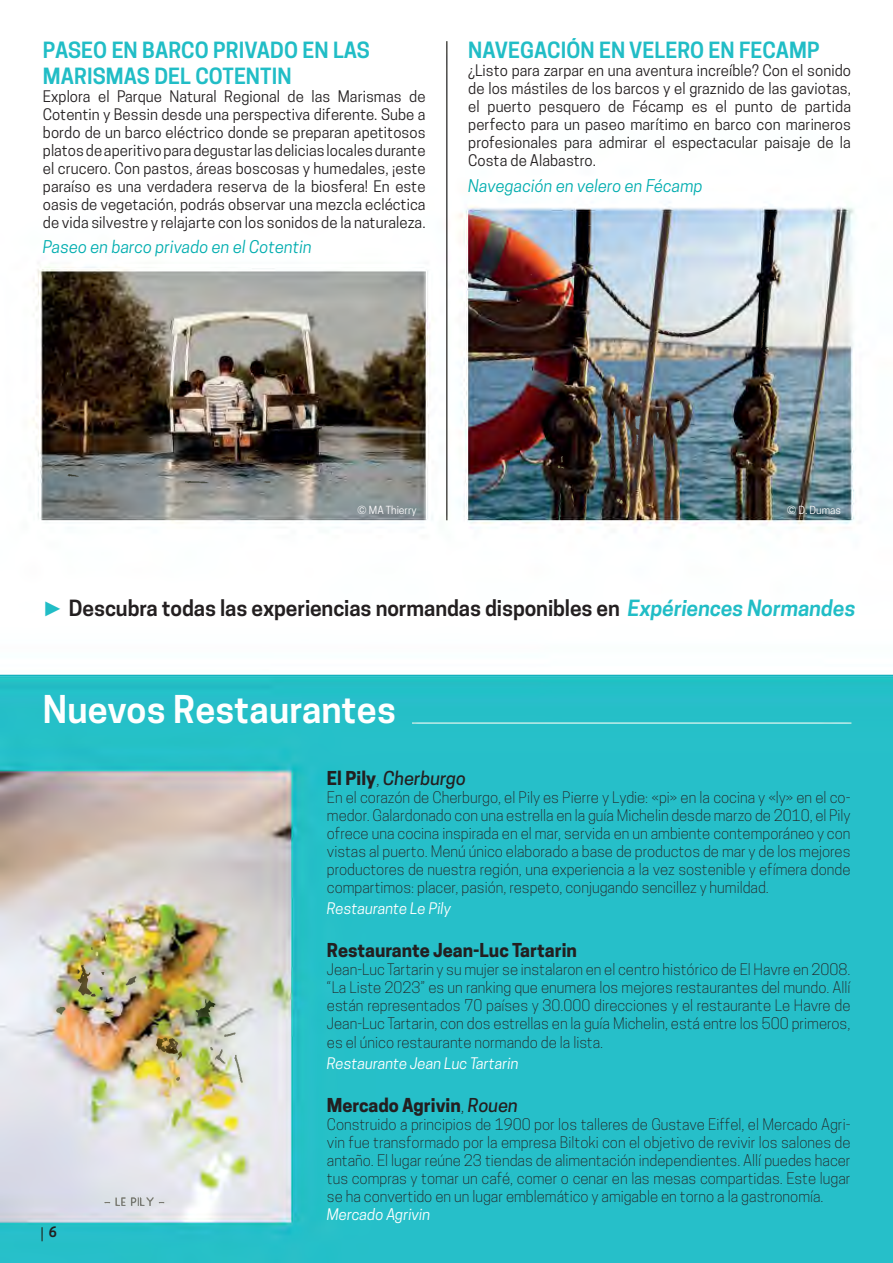
<style>
.page{position:relative;width:893px;height:1263px;background:#fff}
.page>*{position:absolute;margin:0;border:0;box-sizing:border-box;transform-origin:0 0}
.t1{font:600 36px "Cooper Hewitt";letter-spacing:.005em;color:#fff}
.t2{font:600 21px "Cooper Hewitt";letter-spacing:-.005em;color:#231f20}
.t3{font:600 21px/25.5px "Cooper Hewitt";letter-spacing:.005em;color:#21bdc6}
.t4{font:700 18px "Cooper Hewitt";color:#231f20}
.t5{font:italic 500 18px "Cooper Hewitt";color:#231f20}
.t6{font:italic 16.5px "Cooper Hewitt";letter-spacing:.005em;color:#00adaf}
.t7{font:300 15px/18px "Cooper Hewitt";color:#231f20;text-align:justify}
.t8{font:15px/18px "Cooper Hewitt";letter-spacing:.005em;color:#231f20;text-align:justify}
.t9{font:italic 15px "Cooper Hewitt";color:#fff}
.t10{font:600 13.5px "Cooper Hewitt";color:#231f20}
.t11{font:10.5px "Cooper Hewitt";color:#fefcfd}
.s1{font-family:"Arial";font-weight:400;color:#21bdc6}
.s2{font-style:italic;color:#21bdc6}
.s3{font-weight:700;font-style:normal}
.s4{font-weight:300;font-style:normal}
.s5{font-weight:300}
.s6{font-weight:500;font-style:italic}
</style>
<div class="page">
<img style="left:0;top:41px;width:893px;height:1222px">
<p class="t3" style="left:43px;top:38px;width:329px">PASEO EN BARCO PRIVADO EN LAS<br>MARISMAS DEL COTENTIN</p>
<p class="t8" style="left:43px;top:87px;width:384px">Explora el Parque Natural Regional de las Marismas de Cotentin y Bessin desde una perspectiva diferente. Sube a bordo de un barco eléctrico donde se preparan apetitosos platos de aperitivo para degustar las delicias locales durante el crucero. Con pastos, áreas boscosas y humedales, ¡este paraíso es una verdadera reserva de la biosfera! En este oasis de vegetación, podrás observar una mezcla ecléctica de vida silvestre y relajarte con los sonidos de la naturaleza.</p>
<p class="t6" style="left:43px;top:237px;width:270px">Paseo en barco privado en el Cotentin</p>
<p class="t3" style="left:468px;top:38px;width:353px">NAVEGACIÓN EN VELERO EN FECAMP</p>
<p class="t8" style="left:468px;top:62px;width:384px">¿Listo para zarpar en una aventura increíble? Con el sonido de los mástiles de los barcos y el graznido de las gaviotas, el puerto pesquero de Fécamp es el punto de partida perfecto para un paseo marítimo en barco con marineros profesionales para admirar el espectacular paisaje de la Costa de Alabastro.</p>
<p class="t6" style="left:468px;top:176px;width:236px">Navegación en velero en Fécamp</p>
<p class="t11" style="left:357px;top:504px;width:61px">© MA Thierry</p>
<p class="t11" style="left:787px;top:504px;width:56px">© D. Dumas</p>
<p class="t2" style="left:43px;top:595px;width:815px"><span class="s1">►</span> Descubra todas las experiencias normandas disponibles en <span class="s2">Expériences Normandes</span></p>
<p class="t1" style="left:43px;top:688px;width:355px">Nuevos Restaurantes</p>
<p class="t10" style="left:49px;top:1224px;width:10px">6</p>
<p class="t5" style="left:327px;top:767px;width:141px"><span class="s3">El Pily</span><span class="s4">,</span> Cherburgo</p>
<p class="t7" style="left:327px;top:788px;width:525px">En el corazón de Cherburgo, el Pily es Pierre y Lydie: «pi» en la cocina y «ly» en el co&shy;medor. Galardonado con una estrella en la guía Michelin desde marzo de 2010, el Pily ofrece una cocina inspirada en el mar, servida en un ambiente contemporáneo y con vistas al puerto. Menú único elaborado a base de productos de mar y de los mejores productores de nuestra región, una experiencia a la vez sostenible y efímera donde compartimos: placer, pasión, respeto, conjugando sencillez y humildad.</p>
<p class="t9" style="left:327px;top:900px;width:126px">Restaurante Le Pily</p>
<p class="t4" style="left:327px;top:940px;width:251px">Restaurante Jean-Luc Tartarin</p>
<p class="t7" style="left:327px;top:961px;width:525px">Jean-Luc Tartarin y su mujer se instalaron en el centro histórico de El Havre en 2008. “La Liste 2023” es un ranking que enumera los mejores restaurantes del mundo. Allí están representados 70 países y 30.000 direcciones y el restaurante Le Havre de Jean-Luc Tartarin, con dos estrellas en la guía Michelin, está entre los 500 primeros, es el único restaurante normando de la lista.</p>
<p class="t9" style="left:327px;top:1055px;width:193px">Restaurante Jean Luc Tartarin</p>
<p class="t4" style="left:327px;top:1095px;width:193px">Mercado Agrivin<span class="s5">,</span> <span class="s6">Rouen</span></p>
<p class="t7" style="left:327px;top:1116px;width:525px">Construido a principios de 1900 por los talleres de Gustave Eiffel, el Mercado Agri&shy;vin fue transformado por la empresa Biltoki con el objetivo de revivir los salones de antaño. El lugar reúne 23 tiendas de alimentación independientes. Allí puedes hacer tus compras y tomar un café, comer o cenar en las mesas compartidas. Este lugar se ha convertido en un lugar emblemático y amigable en torno a la gastronomía.</p>
<p class="t9" style="left:327px;top:1206px;width:105px">Mercado Agrivin</p>
</div>
